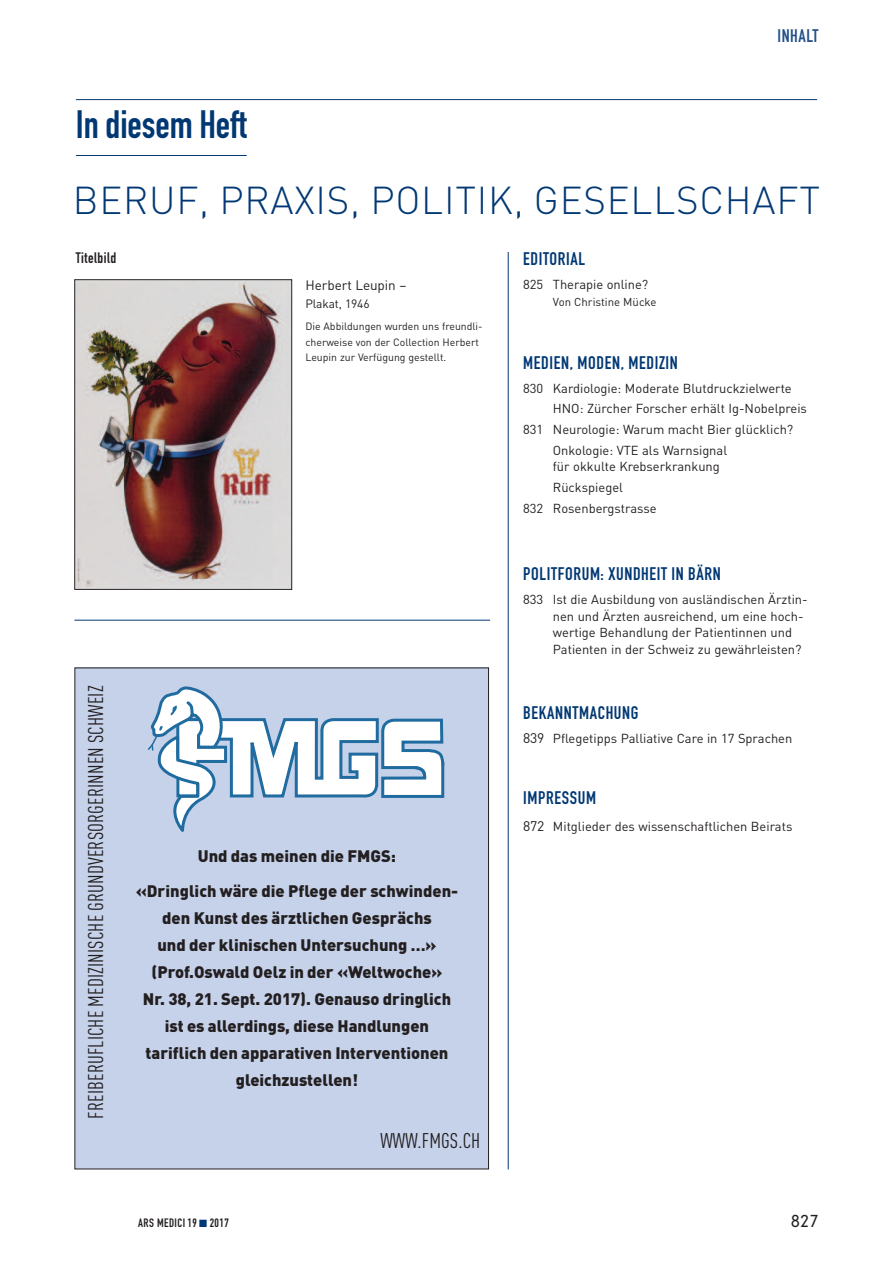
<style>
.page{position:relative;width:893px;height:1263px;background:#fff}
.page>*{position:absolute;margin:0;border:0;box-sizing:border-box;transform-origin:0 0}
.t1{font:39px "DIN Engschrift";letter-spacing:-.005em;color:#013874}
.t2{font:300 38.4px "DIN";letter-spacing:.02em;color:#013874}
.t3{font:21px "DIN Cond";letter-spacing:.005em;color:#231f20}
.t4{font:18px "DIN Engschrift";letter-spacing:.035em;color:#013874}
.t5{font:18px "DIN Engschrift";letter-spacing:.035em;color:#255188}
.t6{font:900 16.5px/27px "DIN";color:#231f20;text-align:center}
.t7{font:300 16.5px "DIN Neuzeit Grotesk";color:#231f20}
.t8{font:15px "DIN Engschrift";letter-spacing:.035em;color:#231f20}
.t9{font:13.5px "DIN";letter-spacing:-.005em;color:#231f20}
.t10{font:12.9px/16.5px "DIN";color:#231f20}
.t11{font:12px "DIN Engschrift";letter-spacing:.035em;color:#231f20}
.t12{font:12px "DIN";letter-spacing:-.01em;color:#231f20}
.t13{font:11.4px "DIN";color:#231f20}
.t14{font:10.5px/15.8px "DIN";color:#231f20}
.s1{font-size:13.8px}
.s2{color:#013874}
</style>
<div class="page">
<hr style="left:76px;top:99px;width:741px;height:1px;background:#013874">
<hr style="left:76px;top:155px;width:171px;height:1px;background:#013874">
<hr style="left:508px;top:252px;width:1px;height:917px;background:#013874">
<img style="left:76px;top:281px;width:214px;height:307px">
<div style="left:74px;top:279px;width:218px;height:311px;border:1px solid #231f20"></div>
<div style="left:75px;top:668px;width:414px;height:501px;background:#c6d2ea"></div>
<svg style="left:148px;top:686px;width:296px;height:146px"></svg>
<hr style="left:74px;top:620px;width:416px;height:1px;background:#013874">
<h1 class="t1" style="left:76px;top:110px;width:172px">In diesem Heft</h1>
<h3 class="t5" style="left:777px;top:30px;width:43px">INHALT</h3>
<h2 class="t2" style="left:73px;top:178px;width:749px">BERUF, PRAXIS, POLITIK, GESELLSCHAFT</h2>
<h3 class="t4" style="left:523px;top:252px;width:63px">EDITORIAL</h3>
<p class="t10" style="left:523px;top:276px;width:127px">825 Therapie online?</p>
<p class="t13" style="left:553px;top:295px;width:105px">Von Christine Mücke</p>
<p class="t8" style="left:76px;top:252px;width:42px">Titelbild</p>
<p class="t9" style="left:305px;top:277px;width:102px">Herbert Leupin –</p>
<p class="t12" style="left:305px;top:297px;width:66px">Plakat, 1946</p>
<p class="t14" style="left:305px;top:318px;width:179px">Die Abbildungen wurden uns freundli&shy;cherweise von der Collection Herbert<br>Leupin zur Verfügung gestellt.</p>
<h3 class="t4" style="left:523px;top:356px;width:156px">MEDIEN, MODEN, MEDIZIN</h3>
<p class="t10" style="left:523px;top:380px;width:270px">830 Kardiologie: Moderate Blutdruckzielwerte</p>
<p class="t10" style="left:553px;top:401px;width:256px">HNO: Zürcher Forscher erhält Ig-Nobelpreis</p>
<p class="t10" style="left:523px;top:421px;width:272px">831 Neurologie: Warum macht Bier glücklich?</p>
<p class="t10" style="left:553px;top:442px;width:176px">Onkologie: VTE als Warnsignal</p>
<p class="t10" style="left:553px;top:459px;width:168px">für okkulte Krebserkrankung</p>
<p class="t10" style="left:553px;top:479px;width:72px">Rückspiegel</p>
<p class="t10" style="left:523px;top:500px;width:135px">832 Rosenbergstrasse</p>
<h3 class="t3" style="left:88px;top:1119px;width:435px;rotate:-90deg">FREIBERUFLICHE MEDIZINISCHE GRUNDVERSORGERINNEN SCHWEIZ</h3>
<h3 class="t4" style="left:523px;top:567px;width:199px">POLITFORUM: XUNDHEIT IN BÄRN</h3>
<p class="t10" style="left:553px;top:591px;width:256px;text-indent:-30px">833 Ist die Ausbildung von ausländischen Ärztin&shy;nen und Ärzten ausreichend, um eine hoch&shy;wertige Behandlung der Patientinnen und Patienten in der Schweiz zu gewährleisten?</p>
<h3 class="t4" style="left:523px;top:706px;width:117px">BEKANNTMACHUNG</h3>
<p class="t10" style="left:523px;top:730px;width:271px"><span class="s1">839</span> Pflegetipps Palliative Care in 17 Sprachen</p>
<p class="t6" style="left:136px;top:838px;width:324px;line-height:35.5px">Und das meinen die FMGS:<br>«Dringlich wäre die Pflege der schwinden-</p>
<p class="t6" style="left:143px;top:905px;width:310px">den Kunst des ärztlichen Gesprächs<br>und der klinischen Untersuchung …» (Prof.Oswald Oelz in der «Weltwoche» Nr. 38, 21. Sept. 2017). Genauso dringlich ist es allerdings, diese Handlungen tariflich den apparativen Interventionen gleichzustellen!</p>
<h3 class="t3" style="left:380px;top:1133px;width:101px">WWW.FMGS.CH</h3>
<h3 class="t4" style="left:523px;top:791px;width:74px">IMPRESSUM</h3>
<p class="t10" style="left:523px;top:818px;width:271px"><span class="s1">872</span> Mitglieder des wissenschaftlichen Beirats</p>
<p class="t11" style="left:138px;top:1218px;width:92px">ARS MEDICI19 <span class="s2">■</span> 2017</p>
<p class="t7" style="left:791px;top:1214px;width:29px">827</p>
</div>
